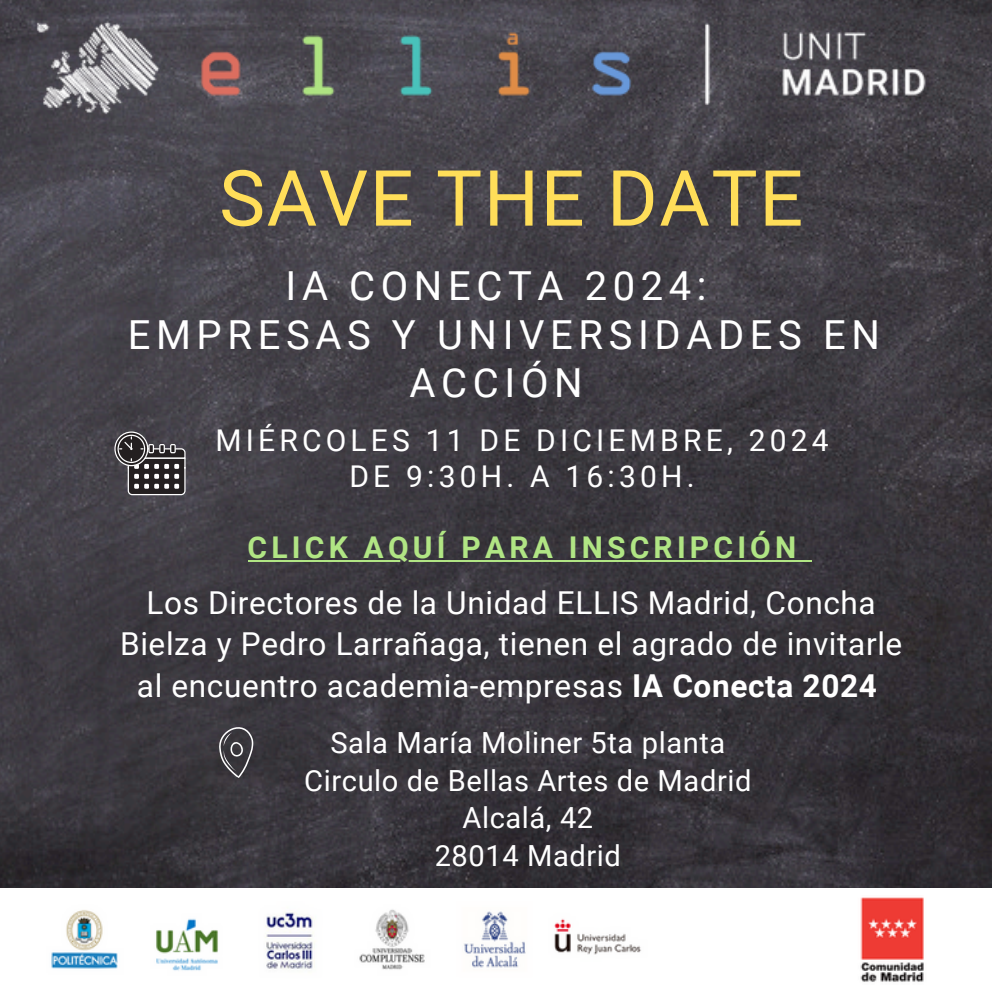
<style>
.page{position:relative;width:992px;height:992px;background:#fff}
.page>*{position:absolute;margin:0;border:0;box-sizing:border-box;transform-origin:0 0}
.t1{font:77.5px "Roboto";letter-spacing:.02em;color:#ffde59}
.t2{font:40px/48.8px "Roboto";letter-spacing:.14em;color:#fff;text-align:center}
.t3{font:31.5px/41.2px "Roboto";letter-spacing:.02em;color:#fff;text-align:center}
.t4{font:30px/35.5px "Roboto";letter-spacing:.14em;color:#fff;text-align:center}
.t5{font:700 30px "Roboto";letter-spacing:.14em;color:#b1e584}
.t6{font:29px "Roboto";letter-spacing:.02em;color:#fff}
.s1{font-weight:700}
</style>
<div class="page">
<img style="left:0;top:137px;width:992px;height:751px">
<svg style="left:218px;top:725px;width:35px;height:53px"></svg>
<img style="left:0;top:0;width:992px;height:137px">
<svg style="left:114px;top:431px;width:72px;height:64px"></svg>
<img style="left:860px;top:897px;width:64px;height:85px">
<img style="left:51px;top:909px;width:590px;height:62px">
<hr style="left:248px;top:560px;width:553px;height:2px;background:#b1e584">
<svg style="left:801px;top:560px;width:11px;height:2px"></svg>
<p class="t1" style="left:219px;top:154px;width:585px">SAVE THE DATE</p>
<p class="t2" style="left:128px;top:262px;width:753px">IA CONECTA 2024:<br>EMPRESAS Y UNIVERSIDADES EN<br>ACCIÓN</p>
<h3 class="t4" style="left:215px;top:423px;width:615px">MIÉRCOLES 11 DE DICIEMBRE, 2024<br>DE 9:30H. A 16:30H.</h3>
<p class="t5" style="left:248px;top:530px;width:550px">CLICK AQUÍ PARA INSCRIPCIÓN</p>
<h4 class="t3" style="left:120px;top:583px;width:784px">Los Directores de la Unidad ELLIS Madrid, Concha<br>Bielza y Pedro Larrañaga, tienen el agrado de invitarle al encuentro academia-empresas <span class="s1">IA Conecta 2024</span></h4>
<p class="t6" style="left:330px;top:726px;width:396px">Sala María Moliner 5ta planta</p>
<p class="t6" style="left:304px;top:764px;width:449px">Circulo de Bellas Artes de Madrid</p>
<p class="t6" style="left:462px;top:801px;width:132px">Alcalá, 42</p>
<p class="t6" style="left:435px;top:839px;width:188px">28014 Madrid</p>
</div>
